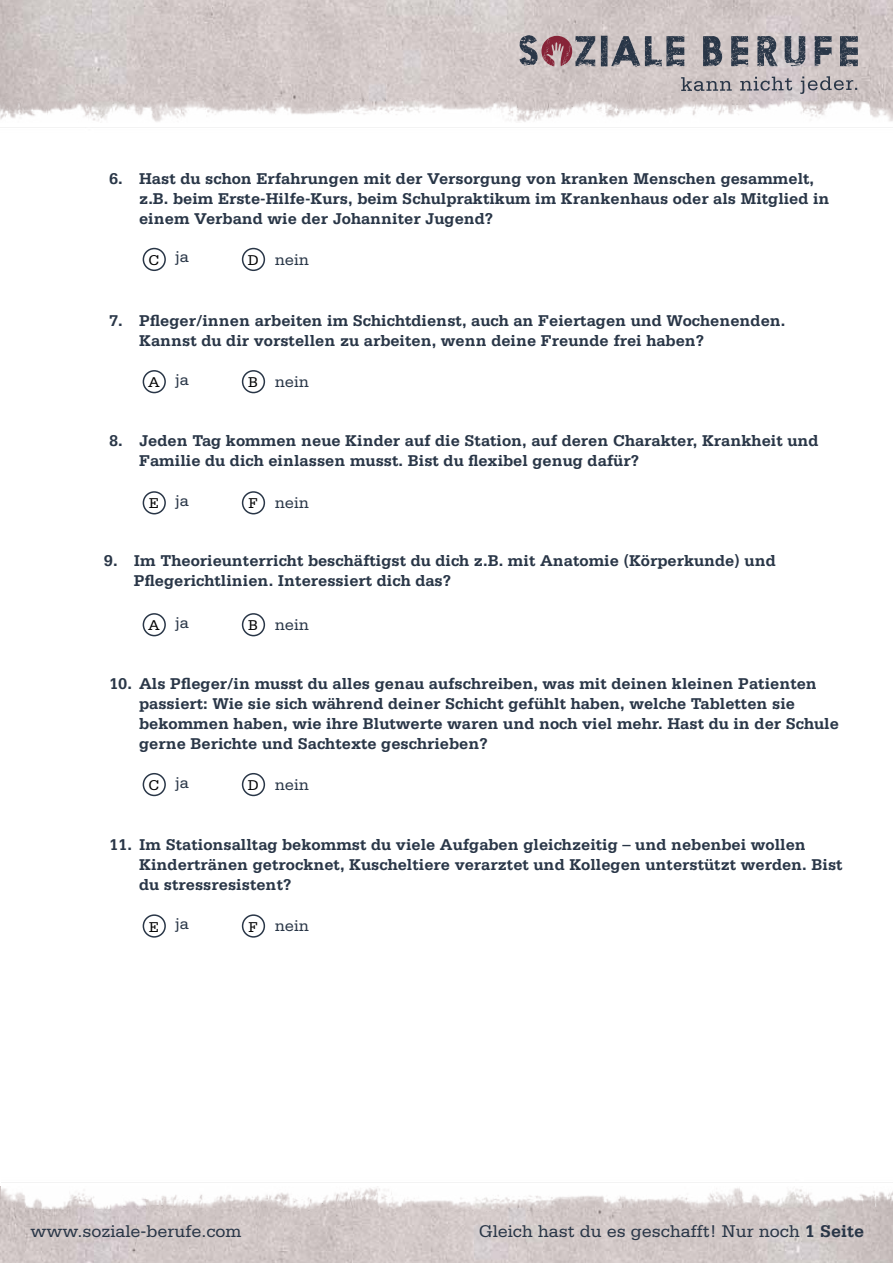
<style>
.page{position:relative;width:893px;height:1263px;background:#fff}
.page>*{position:absolute;margin:0;border:0;box-sizing:border-box;transform-origin:0 0}
.t1{font:18px "Serifa";color:#293647}
.t2{font:700 16.5px/19.8px "Serifa";color:#293647}
.t3{font:16.5px "Serifa";color:#293647}
.s1{font-size:15px;color:#000}
.s2{font-weight:700}
</style>
<div class="page">
<img style="left:0;top:0;width:893px;height:72px">
<img style="left:0;top:72px;width:893px;height:56px">
<svg style="left:681px;top:77px;width:51px;height:14px"></svg>
<svg style="left:740px;top:77px;width:52px;height:14px"></svg>
<svg style="left:800px;top:76px;width:57px;height:18px"></svg>
<svg style="left:519px;top:35px;width:166px;height:32px;background:#90848c"></svg>
<svg style="left:703px;top:36px;width:19px;height:31px"></svg>
<svg style="left:731px;top:36px;width:17px;height:31px"></svg>
<svg style="left:757px;top:36px;width:21px;height:31px"></svg>
<svg style="left:784px;top:36px;width:22px;height:30px"></svg>
<svg style="left:814px;top:36px;width:17px;height:31px"></svg>
<svg style="left:840px;top:36px;width:18px;height:31px"></svg>
<img style="left:0;top:1186px;width:893px;height:77px">
<img style="left:2px;top:1182px;width:891px;height:55px">
<div style="left:143px;top:370px;width:23px;height:23px;border:2px solid #293647;border-radius:50%"></div>
<div style="left:242px;top:370px;width:23px;height:23px;border:2px solid #293647;border-radius:50%"></div>
<div style="left:143px;top:491px;width:23px;height:23px;border:2px solid #293647;border-radius:50%"></div>
<div style="left:242px;top:491px;width:23px;height:23px;border:2px solid #293647;border-radius:50%"></div>
<div style="left:143px;top:613px;width:23px;height:23px;border:2px solid #293647;border-radius:50%"></div>
<div style="left:242px;top:613px;width:23px;height:23px;border:2px solid #293647;border-radius:50%"></div>
<div style="left:143px;top:773px;width:23px;height:23px;border:2px solid #293647;border-radius:50%"></div>
<div style="left:242px;top:773px;width:23px;height:23px;border:2px solid #293647;border-radius:50%"></div>
<div style="left:143px;top:914px;width:23px;height:24px;border:2px solid #293647;border-radius:50%"></div>
<div style="left:242px;top:914px;width:23px;height:24px;border:2px solid #293647;border-radius:50%"></div>
<div style="left:143px;top:248px;width:23px;height:23px;border:2px solid #293647;border-radius:50%"></div>
<div style="left:242px;top:248px;width:23px;height:23px;border:2px solid #293647;border-radius:50%"></div>
<p class="t2" style="left:139px;top:168px;width:692px;text-indent:-30px">6. Hast du schon Erfahrungen mit der Versorgung von kranken Menschen gesammelt, z.B. beim Erste-Hilfe-Kurs, beim Schulpraktikum im Krankenhaus oder als Mitglied in einem Verband wie der Johanniter Jugend?</p>
<p class="t3" style="left:148px;top:248px;width:42px"><sub>c</sub> ja</p>
<p class="t3" style="left:248px;top:250px;width:63px"><span class="s1">d</span> nein</p>
<p class="t2" style="left:139px;top:310px;width:648px;text-indent:-30px">7. Pfleger/innen arbeiten im Schichtdienst, auch an Feiertagen und Wochenenden.<br>Kannst du dir vorstellen zu arbeiten, wenn deine Freunde frei haben?</p>
<p class="t3" style="left:148px;top:370px;width:42px"><sub>A</sub> ja</p>
<p class="t3" style="left:248px;top:372px;width:62px"><span class="s1">b</span> nein</p>
<p class="t2" style="left:139px;top:431px;width:681px;text-indent:-30px">8. Jeden Tag kommen neue Kinder auf die Station, auf deren Charakter, Krankheit und<br>Familie du dich einlassen musst. Bist du flexibel genug dafür?</p>
<p class="t3" style="left:149px;top:491px;width:42px"><sub>e</sub> ja</p>
<p class="t3" style="left:248px;top:493px;width:62px"><span class="s1">f</span> nein</p>
<p class="t2" style="left:134px;top:550px;width:643px;text-indent:-30px">9. Im Theorieunterricht beschäftigst du dich z.B. mit Anatomie (Körperkunde) und<br>Pflegerichtlinien. Interessiert dich das?</p>
<p class="t3" style="left:148px;top:613px;width:42px"><sub>a</sub> ja</p>
<p class="t3" style="left:248px;top:615px;width:62px"><span class="s1">b</span> nein</p>
<p class="t2" style="left:139px;top:674px;width:701px;text-indent:-30px">10. Als Pfleger/in musst du alles genau aufschreiben, was mit deinen kleinen Patienten passiert: Wie sie sich während deiner Schicht gefühlt haben, welche Tabletten sie bekommen haben, wie ihre Blutwerte waren und noch viel mehr. Hast du in der Schule gerne Berichte und Sachtexte geschrieben?</p>
<p class="t3" style="left:148px;top:773px;width:42px"><sub>c</sub> ja</p>
<p class="t3" style="left:248px;top:775px;width:63px"><span class="s1">d</span> nein</p>
<p class="t2" style="left:139px;top:835px;width:705px;text-indent:-30px">11. Im Stationsalltag bekommst du viele Aufgaben gleichzeitig – und nebenbei wollen<br>Kindertränen getrocknet, Kuscheltiere verarztet und Kollegen unterstützt werden. Bist du stressresistent?</p>
<p class="t3" style="left:149px;top:914px;width:42px"><sub>e</sub> ja</p>
<p class="t3" style="left:248px;top:916px;width:62px"><span class="s1">f</span> nein</p>
<p class="t1" style="left:30px;top:1221px;width:213px">www.soziale-berufe.com</p>
<p class="t1" style="left:479px;top:1221px;width:387px">Gleich hast du es geschafft! Nur noch <span class="s2">1 Seite</span></p>
</div>
